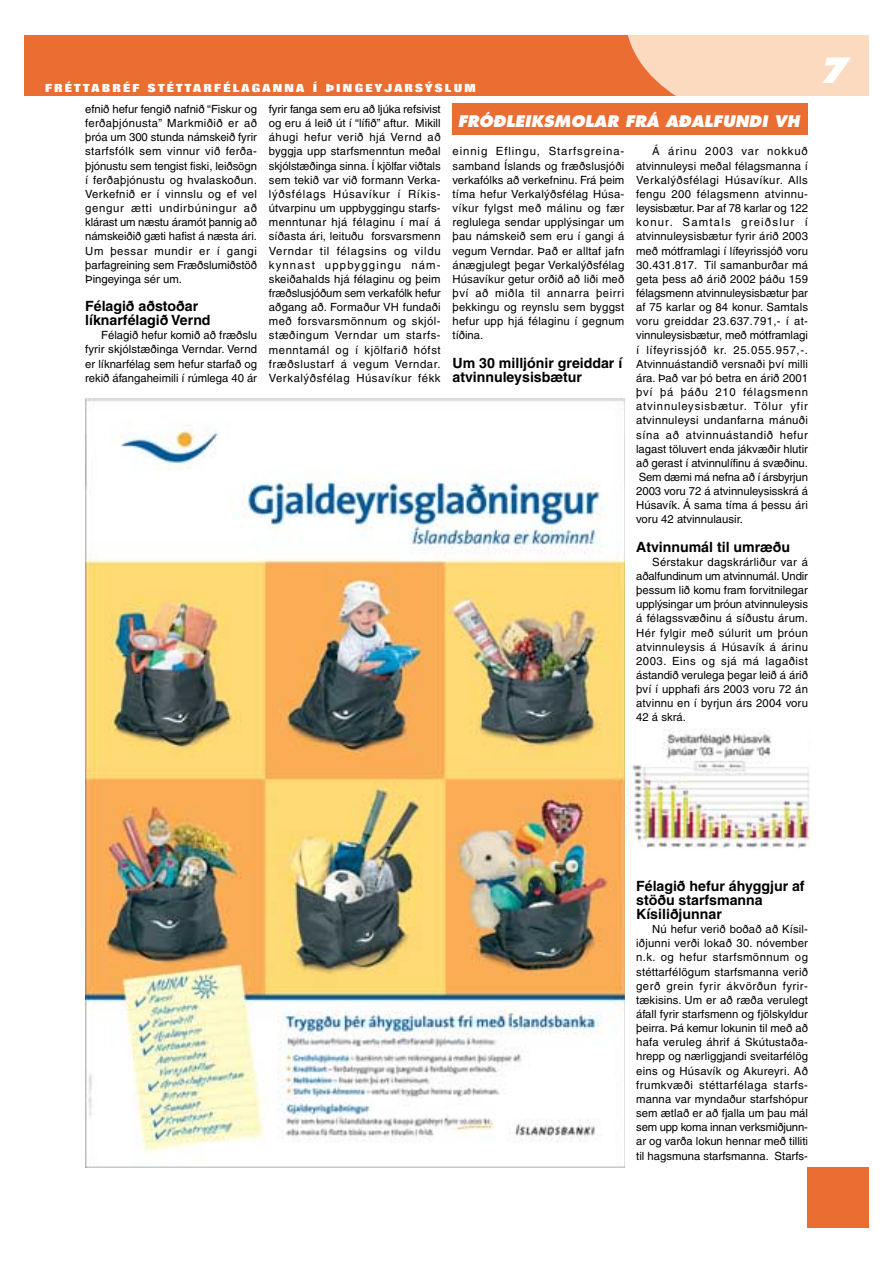
<style>
.page{position:relative;width:893px;height:1263px;background:#fff}
.page>*{position:absolute;margin:0;border:0;box-sizing:border-box;transform-origin:0 0}
.t1{font:italic 800 33.9px "Futura";color:#fff}
.t2{font:italic 800 15.6px "Futura";color:#fff}
.t3{font:700 14.1px/14.1px "Helvetica";color:#000}
.t4{font:11.25px/14.1px "Helvetica";color:#000;text-align:justify}
.t5{font:800 11.25px "Folio";letter-spacing:.2em;color:#fff}
</style>
<div class="page">
<div style="left:807px;top:1167px;width:61px;height:60px;background:#ea6d32"></div>
<div style="left:25px;top:36px;width:843px;height:60px;background:#ea6d32"></div>
<svg style="left:628px;top:36px;width:240px;height:60px;background:#fad1b4"></svg>
<div style="left:452px;top:104px;width:355px;height:31px;background:#ea6d32"></div>
<img style="left:85px;top:398px;width:539px;height:769px">
<img style="left:626px;top:729px;width:183px;height:120px">
<p class="t5" style="left:45px;top:84px;width:432px">FRÉTTABRÉF STÉTTARFÉLAGANNA Í ÞINGEYJARSÝSLUM</p>
<p class="t4" style="left:85px;top:103px;width:173px">efnið hefur fengið nafnið “Fiskur og ferðaþjónusta” Markmiðið er að þróa um 300 stunda námskeið fyrir starfsfólk sem vinnur við ferða&shy;þjónustu sem tengist fiski, leiðsögn í ferðaþjónustu og hvalaskoðun.<br>Verkefnið er í vinnslu og ef vel gengur ætti undirbúningur að klárast um næstu áramót þannig að námskeiðið gæti hafist á næsta ári.<br>Um þessar mundir er í gangi þarfagreining sem Fræðslumiðstöð Þingeyinga sér um.</p>
<p class="t3" style="left:85px;top:300px;width:127px">Félagið aðstoðar líknarfélagið Vernd</p>
<p class="t4" style="left:85px;top:329px;width:173px;text-indent:16px">Félagið hefur komið að fræðslu fyrir skjólstæðinga Verndar. Vernd er líknarfélag sem hefur starfað og rekið áfangaheimili í rúmlega 40 ár</p>
<p class="t4" style="left:269px;top:103px;width:173px">fyrir fanga sem eru að ljúka refsivist og eru á leið út í “lífið” aftur. Mikill áhugi hefur verið hjá Vernd að byggja upp starfsmenntun meðal skjólstæðinga sinna. Í kjölfar viðtals sem tekið var við formann Verka&shy;lýðsfélags Húsavíkur í Ríkis&shy;útvarpinu um uppbyggingu starfs&shy;menntunar hjá félaginu í maí á síðasta ári, leituðu forsvarsmenn Verndar til félagsins og vildu kynnast uppbyggingu nám&shy;skeiðahalds hjá félaginu og þeim fræðslusjóðum sem verkafólk hefur aðgang að. Formaður VH fundaði með forsvarsmönnum og skjól&shy;stæðingum Verndar um starfs&shy;menntamál og í kjölfarið hófst fræðslustarf á vegum Verndar.<br>Verkalýðsfélag Húsavíkur fékk</p>
<h2 class="t2" style="left:457px;top:114px;width:343px">FRÓÐLEIKSMOLAR FRÁ AÐALFUNDI VH</h2>
<p class="t4" style="left:452px;top:146px;width:173px">einnig Eflingu, Starfsgreina&shy;samband Íslands og fræðslusjóði verkafólks að verkefninu. Frá þeim tíma hefur Verkalýðsfélag Húsa&shy;víkur fylgst með málinu og fær reglulega sendar upplýsingar um þau námskeið sem eru í gangi á vegum Verndar. Það er alltaf jafn ánægjulegt þegar Verkalýðsfélag Húsavíkur getur orðið að liði með því að miðla til annarra þeirri þekkingu og reynslu sem byggst hefur upp hjá félaginu í gegnum tíðina.</p>
<p class="t3" style="left:452px;top:357px;width:171px">Um 30 milljónir greiddar í atvinnuleysisbætur</p>
<p class="t4" style="left:636px;top:146px;width:173px;text-indent:16px">Á árinu 2003 var nokkuð atvinnuleysi meðal félagsmanna í Verkalýðsfélagi Húsavíkur. Alls fengu 200 félagsmenn atvinnu&shy;leysisbætur. Þar af 78 karlar og 122 konur. Samtals greiðslur í atvinnuleysisbætur fyrir árið 2003 með mótframlagi í lífeyrissjóð voru 30.431.817. Til samanburðar má geta þess að árið 2002 þáðu 159 félagsmenn atvinnuleysisbætur þar af 75 karlar og 84 konur. Samtals voru greiddar 23.637.791,- í at&shy;vinnuleysisbætur, með mótframlagi í lífeyrissjóð kr. 25.055.957,-.<br>Atvinnuástandið versnaði því milli ára. Það var þó betra en árið 2001 því þá þáðu 210 félagsmenn atvinnuleysisbætur. Tölur yfir atvinnuleysi undanfarna mánuði sína að atvinnuástandið hefur lagast töluvert enda jákvæðir hlutir að gerast í atvinnulífinu á svæðinu.<br>Sem dæmi má nefna að í ársbyrjun 2003 voru 72 á atvinnuleysisskrá á Húsavík. Á sama tíma á þessu ári voru 42 atvinnulausir.</p>
<p class="t3" style="left:636px;top:541px;width:155px">Atvinnumál til umræðu</p>
<p class="t4" style="left:636px;top:556px;width:173px;text-indent:16px">Sérstakur dagskrárliður var á aðalfundinum um atvinnumál. Undir þessum lið komu fram forvitnilegar upplýsingar um þróun atvinnuleysis á félagssvæðinu á síðustu árum.<br>Hér fylgir með súlurit um þróun atvinnuleysis á Húsavík á árinu 2003. Eins og sjá má lagaðist ástandið verulega þegar leið á árið því í upphafi árs 2003 voru 72 án atvinnu en í byrjun árs 2004 voru 42 á skrá.</p>
<h1 class="t1" style="left:819px;top:55px;width:30px">7</h1>
<p class="t3" style="left:636px;top:880px;width:170px">Félagið hefur áhyggjur af stöðu starfsmanna<br>Kísiliðjunnar</p>
<p class="t4" style="left:636px;top:923px;width:173px;text-indent:16px">Nú hefur verið boðað að Kísil&shy;iðjunni verði lokað 30. nóvember n.k. og hefur starfsmönnum og stéttarfélögum starfsmanna verið gerð grein fyrir ákvörðun fyrir&shy;tækisins. Um er að ræða verulegt áfall fyrir starfsmenn og fjölskyldur þeirra. Þá kemur lokunin til með að hafa veruleg áhrif á Skútustaða&shy;hrepp og nærliggjandi sveitarfélög eins og Húsavík og Akureyri. Að frumkvæði stéttarfélaga starfs&shy;manna var myndaður starfshópur sem ætlað er að fjalla um þau mál sem upp koma innan verksmiðjunn&shy;ar og varða lokun hennar með tilliti til hagsmuna starfsmanna. Starfs-</p>
</div>
